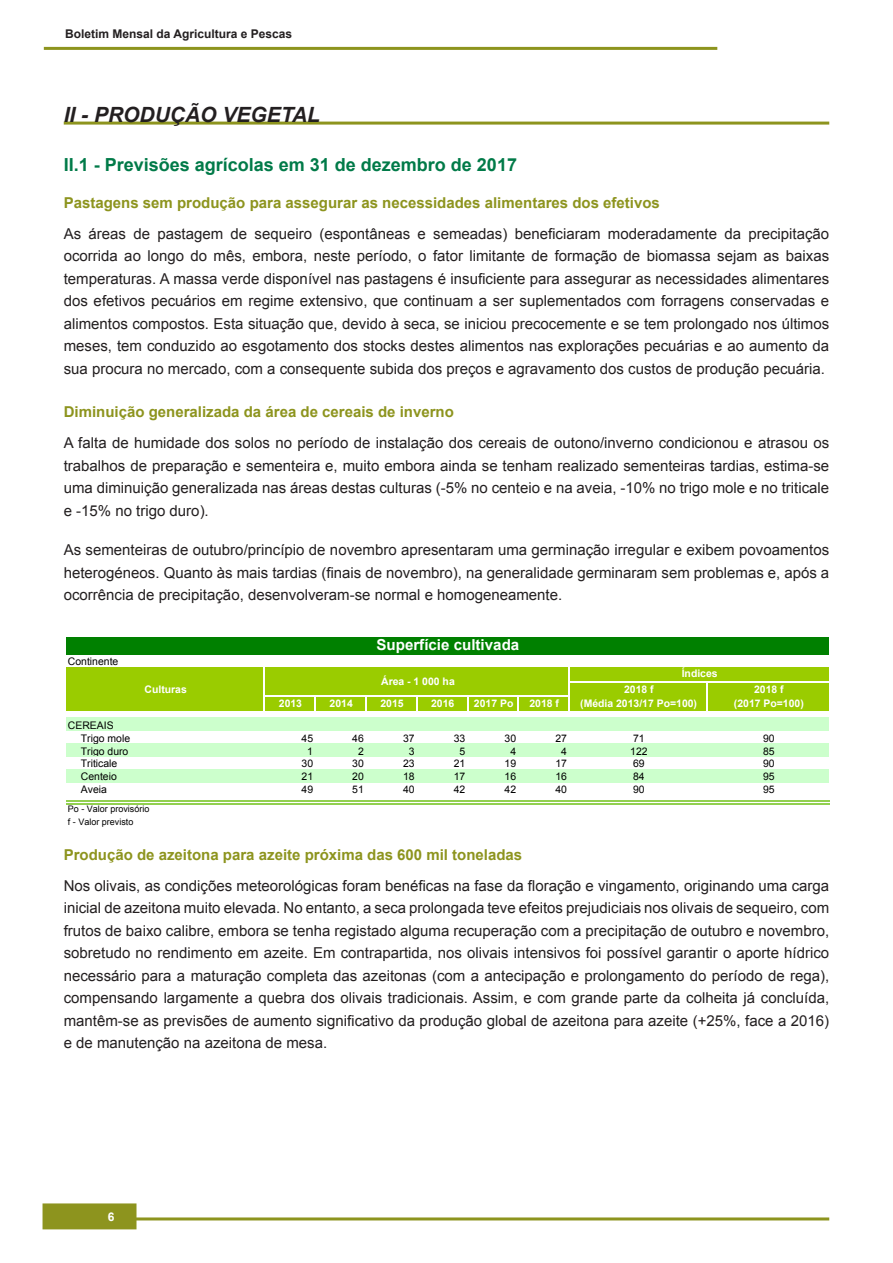
<style>
.page{position:relative;width:893px;height:1263px;background:#fff}
.page>*{position:absolute;margin:0;border:0;box-sizing:border-box;transform-origin:0 0}
.t1{font:italic 700 21px "Arial";color:#231f20}
.t2{font:700 18px "Arial";color:#007a48}
.t3{font:700 15.15px "Arial";color:#fff}
.t4{font:15px/22.5px "Arial";color:#231f20;text-align:justify}
.t5{font:700 15px "Arial";color:#8d941e}
.t6{font:700 12px "Arial";color:#231f20}
.t7{font:700 12px "Arial";color:#fff}
.t8{font:10.5px/12.9px "Arial";color:#000}
.t9{font:700 10.5px "Arial";color:#fff}
.t10{font:9px/12.9px "Arial";color:#000}
</style>
<div class="page">
<div style="left:43px;top:1203px;width:93px;height:26px;background:#8d941e;border:2px solid #8d941e"></div>
<hr style="left:64px;top:1217px;width:765px;height:3px;background:#8d941e">
<hr style="left:44px;top:47px;width:673px;height:3px;background:#8d941e">
<hr style="left:64px;top:122px;width:765px;height:3px;background:#8d941e">
<div style="left:66px;top:637px;width:763px;height:18px;background:#008000"></div>
<div style="left:66px;top:667px;width:763px;height:44px;background:#9acc00"></div>
<div style="left:66px;top:718px;width:763px;height:13px;background:#cfc"></div>
<div style="left:66px;top:744px;width:763px;height:13px;background:#cfc"></div>
<div style="left:66px;top:770px;width:763px;height:13px;background:#cfc"></div>
<hr style="left:264px;top:667px;width:1px;height:44px;background:#fff">
<hr style="left:568px;top:667px;width:2px;height:44px;background:#fff">
<svg style="left:707px;top:682px;width:1px;height:29px"></svg>
<svg style="left:314px;top:697px;width:2px;height:14px"></svg>
<svg style="left:365px;top:697px;width:2px;height:14px"></svg>
<svg style="left:416px;top:697px;width:1px;height:14px"></svg>
<svg style="left:467px;top:697px;width:1px;height:14px"></svg>
<svg style="left:518px;top:697px;width:1px;height:14px"></svg>
<hr style="left:570px;top:681px;width:259px;height:1px;background:#fff">
<hr style="left:265px;top:695px;width:305px;height:2px;background:#fff">
<hr style="left:66px;top:801px;width:763px;height:1px;background:#92d050">
<hr style="left:66px;top:803px;width:763px;height:2px;background:#92d050">
<p class="t6" style="left:65px;top:26px;width:228px">Boletim Mensal da Agricultura e Pescas</p>
<h1 class="t1" style="left:64px;top:101px;width:258px">II - PRODUÇÃO VEGETAL</h1>
<p class="t2" style="left:64px;top:153px;width:455px">II.1 - Previsões agrícolas em 31 de dezembro de 2017</p>
<p class="t5" style="left:64px;top:192px;width:598px">Pastagens sem produção para assegurar as necessidades alimentares dos efetivos</p>
<p class="t4" style="left:64px;top:222px;width:767px">As áreas de pastagem de sequeiro (espontâneas e semeadas) beneficiaram moderadamente da precipitação ocorrida ao longo do mês, embora, neste período, o fator limitante de formação de biomassa sejam as baixas temperaturas. A massa verde disponível nas pastagens é insuficiente para assegurar as necessidades alimentares dos efetivos pecuários em regime extensivo, que continuam a ser suplementados com forragens conservadas e alimentos compostos. Esta situação que, devido à seca, se iniciou precocemente e se tem prolongado nos últimos meses, tem conduzido ao esgotamento dos stocks destes alimentos nas explorações pecuárias e ao aumento da sua procura no mercado, com a consequente subida dos preços e agravamento dos custos de produção pecuária.</p>
<p class="t5" style="left:64px;top:402px;width:392px">Diminuição generalizada da área de cereais de inverno</p>
<p class="t4" style="left:64px;top:432px;width:767px">A falta de humidade dos solos no período de instalação dos cereais de outono/inverno condicionou e atrasou os trabalhos de preparação e sementeira e, muito embora ainda se tenham realizado sementeiras tardias, estima-se uma diminuição generalizada nas áreas destas culturas (-5% no centeio e na aveia, -10% no trigo mole e no triticale e -15% no trigo duro).</p>
<p class="t4" style="left:64px;top:539px;width:767px">As sementeiras de outubro/princípio de novembro apresentaram uma germinação irregular e exibem povoamentos heterogéneos. Quanto às mais tardias (finais de novembro), na generalidade germinaram sem problemas e, após a ocorrência de precipitação, desenvolveram-se normal e homogeneamente.</p>
<p class="t8" style="left:68px;top:655px;width:52px">Continente</p>
<p class="t8" style="left:81px;top:718px;width:51px;text-indent:-13px">CEREAIS<br>Trigo mole</p>
<p class="t3" style="left:376px;top:635px;width:144px">Superfície cultivada</p>
<p class="t9" style="left:682px;top:667px;width:37px">Índices</p>
<p class="t9" style="left:381px;top:674px;width:75px">Área - 1 000 ha</p>
<p class="t9" style="left:145px;top:682px;width:44px">Culturas</p>
<p class="t9" style="left:624px;top:682px;width:31px">2018 f</p>
<p class="t9" style="left:754px;top:682px;width:31px">2018 f</p>
<p class="t9" style="left:279px;top:696px;width:25px">2013</p>
<p class="t9" style="left:330px;top:696px;width:25px">2014</p>
<p class="t9" style="left:380px;top:696px;width:25px">2015</p>
<p class="t9" style="left:431px;top:696px;width:25px">2016</p>
<p class="t9" style="left:474px;top:696px;width:41px">2017 Po</p>
<p class="t9" style="left:529px;top:696px;width:31px">2018 f</p>
<p class="t9" style="left:580px;top:696px;width:118px">(Média 2013/17 Po=100)</p>
<p class="t9" style="left:734px;top:696px;width:71px">(2017 Po=100)</p>
<p class="t8" style="left:302px;top:731px;width:13px">45</p>
<p class="t8" style="left:352px;top:731px;width:13px">46</p>
<p class="t8" style="left:403px;top:731px;width:13px">37</p>
<p class="t8" style="left:454px;top:731px;width:13px">33</p>
<p class="t8" style="left:505px;top:731px;width:13px">30</p>
<p class="t8" style="left:555px;top:731px;width:13px">27</p>
<p class="t8" style="left:633px;top:731px;width:13px">71</p>
<p class="t8" style="left:763px;top:731px;width:13px">90</p>
<p class="t8" style="left:81px;top:744px;width:49px">Trigo duro</p>
<p class="t8" style="left:307px;top:744px;width:7px">1</p>
<p class="t8" style="left:358px;top:744px;width:7px">2</p>
<p class="t8" style="left:409px;top:744px;width:7px">3</p>
<p class="t8" style="left:460px;top:744px;width:7px">5</p>
<p class="t8" style="left:510px;top:744px;width:7px">4</p>
<p class="t8" style="left:561px;top:744px;width:7px">4</p>
<p class="t8" style="left:630px;top:744px;width:19px">122</p>
<p class="t8" style="left:763px;top:744px;width:13px">85</p>
<p class="t8" style="left:81px;top:757px;width:38px">Triticale</p>
<p class="t8" style="left:302px;top:757px;width:13px">30</p>
<p class="t8" style="left:352px;top:757px;width:13px">30</p>
<p class="t8" style="left:403px;top:757px;width:13px">23</p>
<p class="t8" style="left:454px;top:757px;width:13px">21</p>
<p class="t8" style="left:505px;top:757px;width:13px">19</p>
<p class="t8" style="left:555px;top:757px;width:13px">17</p>
<p class="t8" style="left:633px;top:757px;width:13px">69</p>
<p class="t8" style="left:763px;top:757px;width:13px">90</p>
<p class="t8" style="left:81px;top:770px;width:37px">Centeio</p>
<p class="t8" style="left:302px;top:770px;width:13px">21</p>
<p class="t8" style="left:352px;top:770px;width:13px">20</p>
<p class="t8" style="left:403px;top:770px;width:13px">18</p>
<p class="t8" style="left:454px;top:770px;width:13px">17</p>
<p class="t8" style="left:505px;top:770px;width:13px">16</p>
<p class="t8" style="left:555px;top:770px;width:13px">16</p>
<p class="t8" style="left:633px;top:770px;width:13px">84</p>
<p class="t8" style="left:763px;top:770px;width:13px">95</p>
<p class="t8" style="left:81px;top:783px;width:28px">Aveia</p>
<p class="t8" style="left:302px;top:783px;width:13px">49</p>
<p class="t8" style="left:352px;top:783px;width:13px">51</p>
<p class="t8" style="left:403px;top:783px;width:13px">40</p>
<p class="t8" style="left:454px;top:783px;width:13px">42</p>
<p class="t8" style="left:505px;top:783px;width:13px">42</p>
<p class="t8" style="left:555px;top:783px;width:13px">40</p>
<p class="t8" style="left:633px;top:783px;width:13px">90</p>
<p class="t8" style="left:763px;top:783px;width:13px">95</p>
<p class="t10" style="left:68px;top:803px;width:83px">Po - Valor provisório f - Valor previsto</p>
<p class="t5" style="left:64px;top:844px;width:460px">Produção de azeitona para azeite próxima das 600 mil toneladas</p>
<p class="t4" style="left:64px;top:874px;width:767px">Nos olivais, as condições meteorológicas foram benéficas na fase da floração e vingamento, originando uma carga inicial de azeitona muito elevada. No entanto, a seca prolongada teve efeitos prejudiciais nos olivais de sequeiro, com frutos de baixo calibre, embora se tenha registado alguma recuperação com a precipitação de outubro e novembro, sobretudo no rendimento em azeite. Em contrapartida, nos olivais intensivos foi possível garantir o aporte hídrico necessário para a maturação completa das azeitonas (com a antecipação e prolongamento do período de rega), compensando largamente a quebra dos olivais tradicionais. Assim, e com grande parte da colheita já concluída, mantêm-se as previsões de aumento significativo da produção global de azeitona para azeite (+25%, face a 2016) e de manutenção na azeitona de mesa.</p>
<p class="t7" style="left:108px;top:1208px;width:8px">6</p>
</div>
